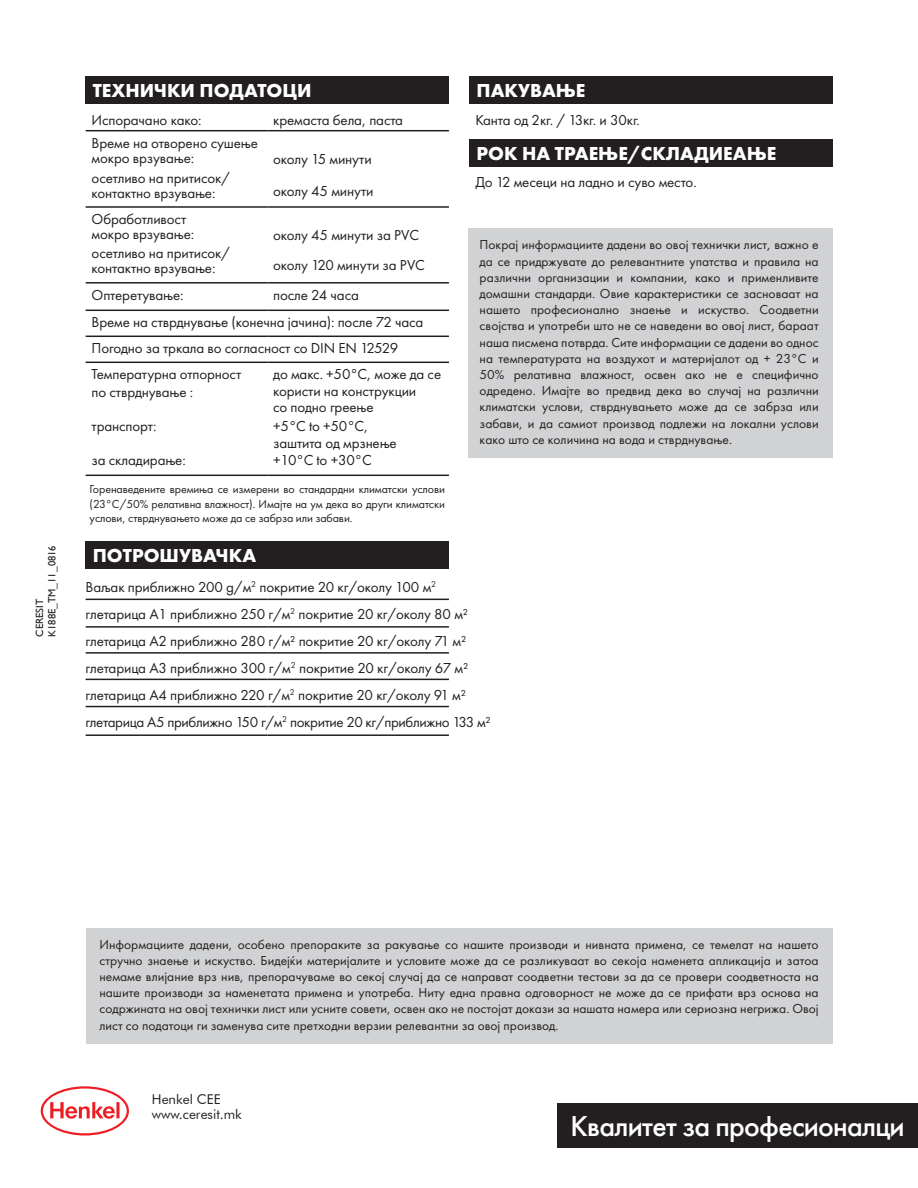
<style>
.page{position:relative;width:918px;height:1188px;background:#fff}
.page>*{position:absolute;margin:0;border:0;box-sizing:border-box;transform-origin:0 0}
.t1{font:28.5px "Futura Futuris";letter-spacing:-.025em;color:#fff}
.t2{font:700 19.5px "Futura PT";color:#fff}
.t3{font:15px/27px "Futura PT";letter-spacing:-.01em;color:#231f20}
.t4{font:13.5px/16.2px "Futura PT";color:#231f20;text-align:justify}
.t5{font:13.5px/15px "Futura BT";color:#231f20}
.t6{font:12px/14.4px "Futura PT";letter-spacing:-.01em;color:#231f20;text-align:justify}
.t7{font:10.5px/12.6px "Gill Sans";color:#231f20}
</style>
<div class="page">
<div style="left:86px;top:928px;width:747px;height:116px;background:#d1d2d4"></div>
<div style="left:86px;top:76px;width:363px;height:28px;background:#231f20"></div>
<hr style="left:86px;top:130px;width:181px;height:1px;background:#231f20">
<hr style="left:267px;top:130px;width:182px;height:1px;background:#231f20">
<hr style="left:86px;top:206px;width:181px;height:2px;background:#231f20">
<hr style="left:267px;top:206px;width:182px;height:2px;background:#231f20">
<hr style="left:86px;top:282px;width:181px;height:2px;background:#231f20">
<hr style="left:267px;top:282px;width:182px;height:2px;background:#231f20">
<hr style="left:86px;top:362px;width:181px;height:1px;background:#231f20">
<hr style="left:267px;top:362px;width:182px;height:1px;background:#231f20">
<hr style="left:86px;top:475px;width:181px;height:1px;background:#231f20">
<hr style="left:267px;top:475px;width:182px;height:1px;background:#231f20">
<hr style="left:86px;top:310px;width:181px;height:1px;background:#231f20">
<hr style="left:267px;top:310px;width:182px;height:1px;background:#231f20">
<hr style="left:86px;top:336px;width:181px;height:1px;background:#231f20">
<hr style="left:267px;top:336px;width:182px;height:1px;background:#231f20">
<hr style="left:86px;top:599px;width:181px;height:1px;background:#231f20">
<hr style="left:267px;top:599px;width:182px;height:1px;background:#231f20">
<hr style="left:86px;top:626px;width:181px;height:2px;background:#231f20">
<hr style="left:267px;top:626px;width:182px;height:2px;background:#231f20">
<hr style="left:86px;top:652px;width:181px;height:2px;background:#231f20">
<hr style="left:267px;top:652px;width:182px;height:2px;background:#231f20">
<hr style="left:86px;top:706px;width:181px;height:1px;background:#231f20">
<hr style="left:267px;top:706px;width:182px;height:1px;background:#231f20">
<hr style="left:86px;top:734px;width:181px;height:2px;background:#231f20">
<hr style="left:267px;top:734px;width:182px;height:2px;background:#231f20">
<hr style="left:86px;top:679px;width:181px;height:1px;background:#231f20">
<hr style="left:267px;top:679px;width:182px;height:1px;background:#231f20">
<div style="left:557px;top:1103px;width:361px;height:45px;background:#231f20"></div>
<svg style="left:41px;top:1086px;width:88px;height:49px"></svg>
<div style="left:469px;top:76px;width:364px;height:28px;background:#231f20"></div>
<div style="left:469px;top:139px;width:364px;height:27px;background:#231f20"></div>
<div style="left:86px;top:541px;width:363px;height:28px;background:#231f20"></div>
<div style="left:469px;top:228px;width:364px;height:230px;background:#d1d2d4"></div>
<p class="t7" style="left:33px;top:637px;width:93px;rotate:-90deg">CERESIT<br>K188E_TM_11_0816</p>
<h2 class="t2" style="left:93px;top:78px;width:220px">ТЕХНИЧКИ ПОДАТОЦИ</h2>
<p class="t3" style="left:92px;top:106px;width:112px">Испорачано како:</p>
<p class="t3" style="left:273px;top:106px;width:131px">кремаста бела, паста</p>
<p class="t3" style="left:92px;top:136px;width:168px;line-height:15px">Време на отворено сушење мокро врзување:</p>
<p class="t3" style="left:92px;top:171px;width:140px;line-height:15px">осетливо на притисок/ контактно врзување:</p>
<p class="t3" style="left:92px;top:211px;width:104px;line-height:15px">Обработливост мокро врзување:</p>
<p class="t3" style="left:92px;top:245px;width:140px;line-height:15px">осетливо на притисок/ контактно врзување:</p>
<p class="t3" style="left:92px;top:281px;width:93px">Oптеретување:</p>
<p class="t3" style="left:273px;top:142px;width:102px;line-height:32.2px">околу 15 минути околу 45 минути</p>
<p class="t3" style="left:273px;top:219px;width:153px;line-height:30.6px">околу 45 минути за PVC околу 120 минути за PVC</p>
<p class="t3" style="left:273px;top:281px;width:87px">после 24 часа</p>
<p class="t3" style="left:92px;top:309px;width:333px;line-height:26px">Време на стврднување (конечна јачина): после 72 часа<br>Погодно за тркала во согласност со DIN EN 12529</p>
<p class="t3" style="left:92px;top:365px;width:151px;line-height:18px">Температурна отпорност по стврднување :</p>
<p class="t3" style="left:273px;top:366px;width:169px;line-height:16.5px">до макс. +50°C, може да се користи на конструкции<br>со подно греење</p>
<p class="t3" style="left:273px;top:418px;width:125px;line-height:16.5px">+5°C to +50°C, заштита од мрзнење</p>
<p class="t3" style="left:92px;top:413px;width:66px">транспорт:</p>
<p class="t3" style="left:92px;top:446px;width:96px">за складирање:</p>
<p class="t3" style="left:273px;top:446px;width:100px">+10°C to +30°C</p>
<p class="t6" style="left:90px;top:482px;width:357px">Горенаведените времиња се измерени во стандардни климатски услови (23°C/50% релативна влажност). Имајте на ум дека во други климатски услови, стврднувањето може да се забрза или забави.</p>
<h2 class="t2" style="left:477px;top:78px;width:110px">ПАКУВАЊЕ</h2>
<p class="t3" style="left:475px;top:106px;width:166px">Канта од 2кг. / 13кг. и 30кг.</p>
<h2 class="t2" style="left:477px;top:141px;width:301px">РОК НА ТРАЕЊЕ/СКЛАДИЕАЊЕ</h2>
<p class="t3" style="left:475px;top:169px;width:223px">До 12 месеци на ладно и суво место.</p>
<p class="t4" style="left:480px;top:237px;width:341px">Покрај информациите дадени во овој технички лист, важно е да се придржувате до релевантните упатства и правила на различни организации и компании, како и применливите домашни стандарди. Овие карактеристики се засноваат на нашето професионално знаење и искуство. Соодветни својства и употреби што не се наведени во овој лист, бараат наша писмена потврда. Сите информации се дадени во однос на температурата на воздухот и материјалот од + 23°C и 50% релативна влажност, освен ако не е специфично одредено. Имајте во предвид дека во случај на различни климатски услови, стврднувањето може да се забрза или забави, и да самиот производ подлежи на локални услови како што се количина на вода и стврднување.</p>
<h2 class="t2" style="left:93px;top:543px;width:165px">ПОТРОШУВАЧКА</h2>
<p class="t3" style="left:86px;top:574px;width:407px">Ваљак приближно 200 g/м<sup>2</sup> покритие 20 кг/околу 100 м<sup>2 </sup>глетарица A1 приближно 250 г/м<sup>2</sup> покритие 20 кг/околу 80 м² глетарица A2 приближно 280 г/м² покритие 20 кг/околу 71 м² глетарица A3 приближно 300 г/м<sup>2</sup> покритие 20 кг/околу 67 м² глетарица A4 приближно 220 г/м<sup>2</sup> покритие 20 кг/околу 91 м² глетарица A5 приближно 150 г/м<sup>2</sup> покритие 20 кг/приближно 133 м²</p>
<p class="t4" style="left:99px;top:936px;width:721px">Информациите дадени, особено препораките за ракување со нашите производи и нивната примена, се темелат на нашето стручно знаење и искуство. Бидејќи материјалите и условите може да се разликуваат во секоја наменета апликација и затоа немаме влијание врз нив, препорачуваме во секој случај да се направат соодветни тестови за да се провери соодветноста на нашите производи за наменетата примена и употреба. Ниту една правна одговорност не може да се прифати врз основа на содржината на овој технички лист или усните совети, освен ако не постојат докази за нашата намера или сериозна негрижа. Овој лист со податоци ги заменува сите претходни верзии релевантни за овој производ.</p>
<p class="t5" style="left:152px;top:1091px;width:92px">Henkel CEE www.ceresit.mk</p>
<h1 class="t1" style="left:571px;top:1109px;width:336px">Квалитет за професионалци</h1>
</div>
